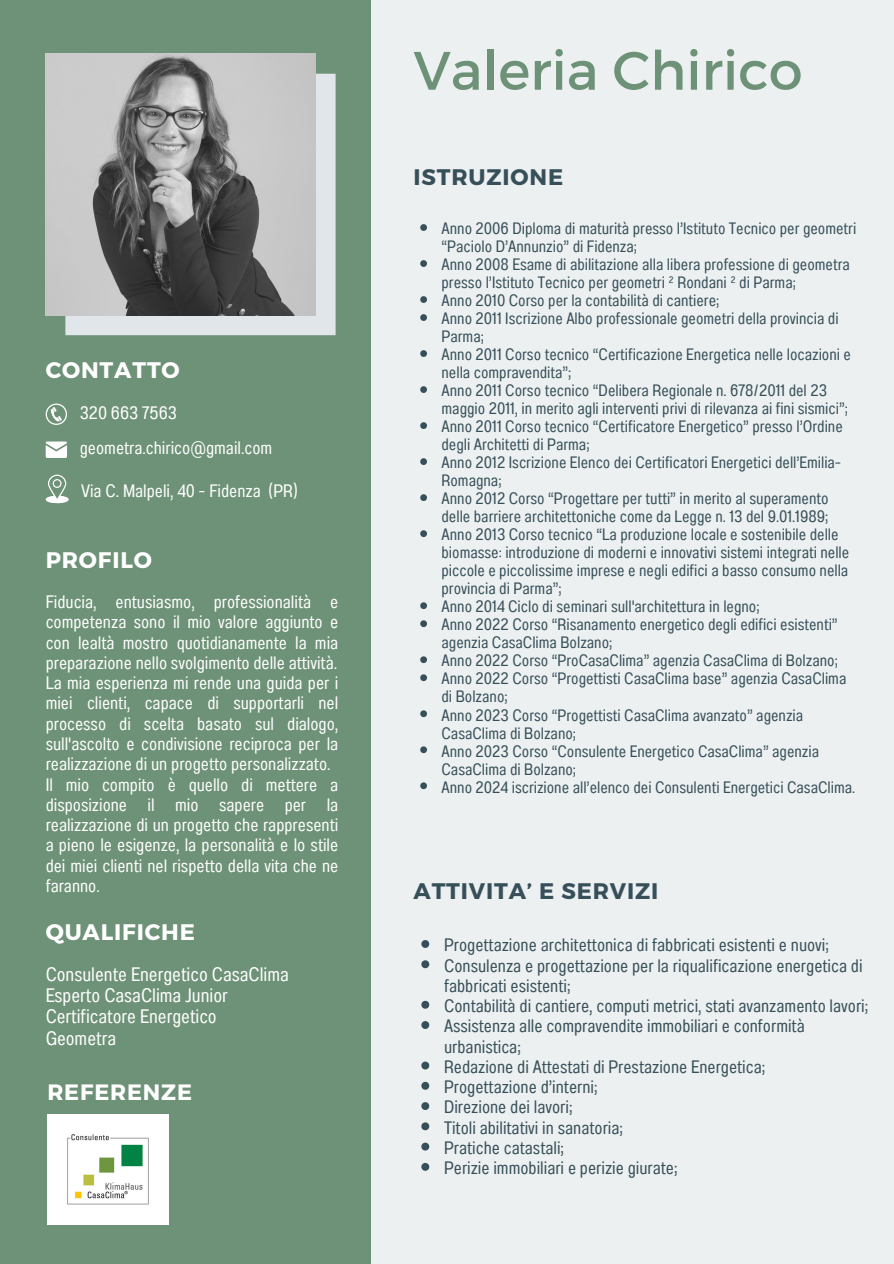
<style>
.page{position:relative;width:894px;height:1264px;background:#fff}
.page>*{position:absolute;margin:0;border:0;box-sizing:border-box;transform-origin:0 0}
.t1{font:54px "Montserrat";color:#6e9277}
.t2{font:700 22.5px "Montserrat";letter-spacing:.04em;color:#374f59}
.t3{font:700 22.5px "Montserrat";letter-spacing:.04em;color:#fff}
.t4{font:700 22.2px "Montserrat";letter-spacing:.04em;color:#fff}
.t5{font:19.5px "Anantason Wd 62";color:#fff}
.t6{font:18px/20.2px "Anantason Wd 62";color:#fff;text-align:justify}
.t7{font:18px/20.2px "Anantason Wd 62";color:#374f59}
.t8{font:16.5px/18px "Anantason Wd 62";color:#374f59}
</style>
<div class="page">
<div style="left:0;top:0;width:893px;height:1263px;background:#ecf0f1"></div>
<div style="left:0;top:0;width:370px;height:1263px;background:#6e9277"></div>
<div style="left:65px;top:74px;width:270px;height:261px;background:#e0e6e9"></div>
<img style="left:46px;top:54px;width:270px;height:261px">
<svg style="left:46px;top:403px;width:21px;height:22px"></svg>
<svg style="left:46px;top:441px;width:21px;height:17px"></svg>
<img style="left:47px;top:1114px;width:122px;height:109px">
<svg style="left:420px;top:224px;width:7px;height:7px"></svg>
<svg style="left:420px;top:260px;width:7px;height:7px"></svg>
<svg style="left:420px;top:296px;width:7px;height:7px"></svg>
<svg style="left:420px;top:314px;width:7px;height:7px"></svg>
<svg style="left:420px;top:350px;width:7px;height:7px"></svg>
<svg style="left:420px;top:386px;width:7px;height:7px"></svg>
<svg style="left:420px;top:422px;width:7px;height:7px"></svg>
<svg style="left:420px;top:458px;width:7px;height:7px"></svg>
<svg style="left:420px;top:494px;width:7px;height:7px"></svg>
<svg style="left:420px;top:530px;width:7px;height:7px"></svg>
<svg style="left:420px;top:602px;width:7px;height:7px"></svg>
<svg style="left:420px;top:620px;width:7px;height:7px"></svg>
<svg style="left:420px;top:656px;width:7px;height:7px"></svg>
<svg style="left:420px;top:674px;width:7px;height:7px"></svg>
<svg style="left:420px;top:710px;width:7px;height:7px"></svg>
<svg style="left:420px;top:746px;width:7px;height:7px"></svg>
<svg style="left:420px;top:782px;width:7px;height:7px"></svg>
<svg style="left:421px;top:940px;width:8px;height:7px"></svg>
<svg style="left:421px;top:960px;width:8px;height:8px"></svg>
<svg style="left:421px;top:1000px;width:8px;height:8px"></svg>
<svg style="left:421px;top:1021px;width:8px;height:7px"></svg>
<svg style="left:421px;top:1061px;width:8px;height:8px"></svg>
<svg style="left:421px;top:1081px;width:8px;height:8px"></svg>
<svg style="left:421px;top:1102px;width:8px;height:7px"></svg>
<svg style="left:421px;top:1122px;width:8px;height:8px"></svg>
<svg style="left:421px;top:1142px;width:8px;height:8px"></svg>
<svg style="left:421px;top:1162px;width:8px;height:8px"></svg>
<svg style="left:46px;top:474px;width:23px;height:30px"></svg>
<p class="t3" style="left:46px;top:355px;width:135px">CONTATTO</p>
<p class="t6" style="left:80px;top:402px;width:99px">320 663 7563</p>
<p class="t6" style="left:80px;top:438px;width:194px">geometra.chirico@gmail.com</p>
<p class="t6" style="left:81px;top:480px;width:218px">Via C. Malpeli, 40 - Fidenza (PR)</p>
<p class="t3" style="left:46px;top:545px;width:108px">PROFILO</p>
<p class="t6" style="left:46px;top:592px;width:294px">Fiducia, entusiasmo, professionalità e competenza sono il mio valore aggiunto e con lealtà mostro quotidianamente la mia preparazione nello svolgimento delle attività.</p>
<p class="t6" style="left:46px;top:673px;width:294px">La mia esperienza mi rende una guida per i miei clienti, capace di supportarli nel processo di scelta basato sul dialogo, sull'ascolto e condivisione reciproca per la realizzazione di un progetto personalizzato.</p>
<p class="t6" style="left:46px;top:774px;width:294px">Il mio compito è quello di mettere a disposizione il mio sapere per la realizzazione di un progetto che rappresenti a pieno le esigenze, la personalità e lo stile dei miei clienti nel rispetto della vita che ne faranno.</p>
<p class="t3" style="left:46px;top:916px;width:151px">QUALIFICHE</p>
<p class="t5" style="left:46px;top:962px;width:245px">Consulente Energetico CasaClima</p>
<p class="t5" style="left:46px;top:983px;width:183px">Esperto CasaClima Junior</p>
<p class="t5" style="left:46px;top:1005px;width:172px">Certificatore Energetico</p>
<p class="t5" style="left:46px;top:1026px;width:72px">Geometra</p>
<p class="t4" style="left:47px;top:1077px;width:146px">REFERENZE</p>
<p class="t1" style="left:413px;top:35px;width:390px">Valeria Chirico</p>
<p class="t2" style="left:413px;top:162px;width:151px">ISTRUZIONE</p>
<p class="t8" style="left:441px;top:219px;width:416px">Anno 2006 Diploma di maturità presso l’Istituto Tecnico per geometri “Paciolo D’Annunzio” di Fidenza;</p>
<p class="t8" style="left:441px;top:255px;width:409px">Anno 2008 Esame di abilitazione alla libera professione di geometra presso l’Istituto Tecnico per geometri ² Rondani ² di Parma;</p>
<p class="t8" style="left:441px;top:291px;width:279px">Anno 2010 Corso per la contabilità di cantiere;</p>
<p class="t8" style="left:441px;top:309px;width:398px">Anno 2011 Iscrizione Albo professionale geometri della provincia di<br>Parma;</p>
<p class="t8" style="left:441px;top:345px;width:411px">Anno 2011 Corso tecnico “Certificazione Energetica nelle locazioni e nella compravendita”;</p>
<p class="t8" style="left:441px;top:381px;width:407px">Anno 2011 Corso tecnico “Delibera Regionale n. 678/2011 del 23 maggio 2011, in merito agli interventi privi di rilevanza ai fini sismici”;</p>
<p class="t8" style="left:441px;top:417px;width:402px">Anno 2011 Corso tecnico “Certificatore Energetico” presso l’Ordine degli Architetti di Parma;</p>
<p class="t8" style="left:441px;top:453px;width:401px">Anno 2012 Iscrizione Elenco dei Certificatori Energetici dell’Emilia-<br>Romagna;</p>
<p class="t8" style="left:441px;top:489px;width:388px">Anno 2012 Corso “Progettare per tutti” in merito al superamento delle barriere architettoniche come da Legge n. 13 del 9.01.1989;</p>
<p class="t8" style="left:441px;top:525px;width:409px">Anno 2013 Corso tecnico “La produzione locale e sostenibile delle biomasse: introduzione di moderni e innovativi sistemi integrati nelle piccole e piccolissime imprese e negli edifici a basso consumo nella provincia di Parma”;</p>
<p class="t8" style="left:441px;top:597px;width:319px">Anno 2014 Ciclo di seminari sull'architettura in legno;</p>
<p class="t8" style="left:441px;top:615px;width:397px">Anno 2022 Corso “Risanamento energetico degli edifici esistenti” agenzia CasaClima Bolzano;</p>
<p class="t8" style="left:441px;top:651px;width:397px">Anno 2022 Corso “ProCasaClima” agenzia CasaClima di Bolzano;</p>
<p class="t8" style="left:441px;top:669px;width:406px">Anno 2022 Corso “Progettisti CasaClima base” agenzia CasaClima di Bolzano;</p>
<p class="t8" style="left:441px;top:705px;width:363px">Anno 2023 Corso “Progettisti CasaClima avanzato” agenzia<br>CasaClima di Bolzano;</p>
<p class="t8" style="left:441px;top:741px;width:379px">Anno 2023 Corso “Consulente Energetico CasaClima” agenzia<br>CasaClima di Bolzano;</p>
<p class="t8" style="left:441px;top:777px;width:415px">Anno 2024 iscrizione all’elenco dei Consulenti Energetici CasaClima.</p>
<p class="t2" style="left:413px;top:876px;width:246px">ATTIVITA’ E SERVIZI</p>
<p class="t7" style="left:444px;top:935px;width:386px">Progettazione architettonica di fabbricati esistenti e nuovi;</p>
<p class="t7" style="left:444px;top:955px;width:420px">Consulenza e progettazione per la riqualificazione energetica di fabbricati esistenti;</p>
<p class="t7" style="left:444px;top:995px;width:425px">Contabilità di cantiere, computi metrici, stati avanzamento lavori;</p>
<p class="t7" style="left:444px;top:1016px;width:362px">Assistenza alle compravendite immobiliari e conformità urbanistica;</p>
<p class="t7" style="left:444px;top:1056px;width:322px">Redazione di Attestati di Prestazione Energetica;</p>
<p class="t7" style="left:444px;top:1076px;width:155px">Progettazione d’interni;</p>
<p class="t7" style="left:444px;top:1097px;width:130px">Direzione dei lavori;</p>
<p class="t7" style="left:444px;top:1117px;width:180px">Titoli abilitativi in sanatoria;</p>
<p class="t7" style="left:444px;top:1137px;width:121px">Pratiche catastali;</p>
<p class="t7" style="left:444px;top:1157px;width:235px">Perizie immobiliari e perizie giurate;</p>
</div>
